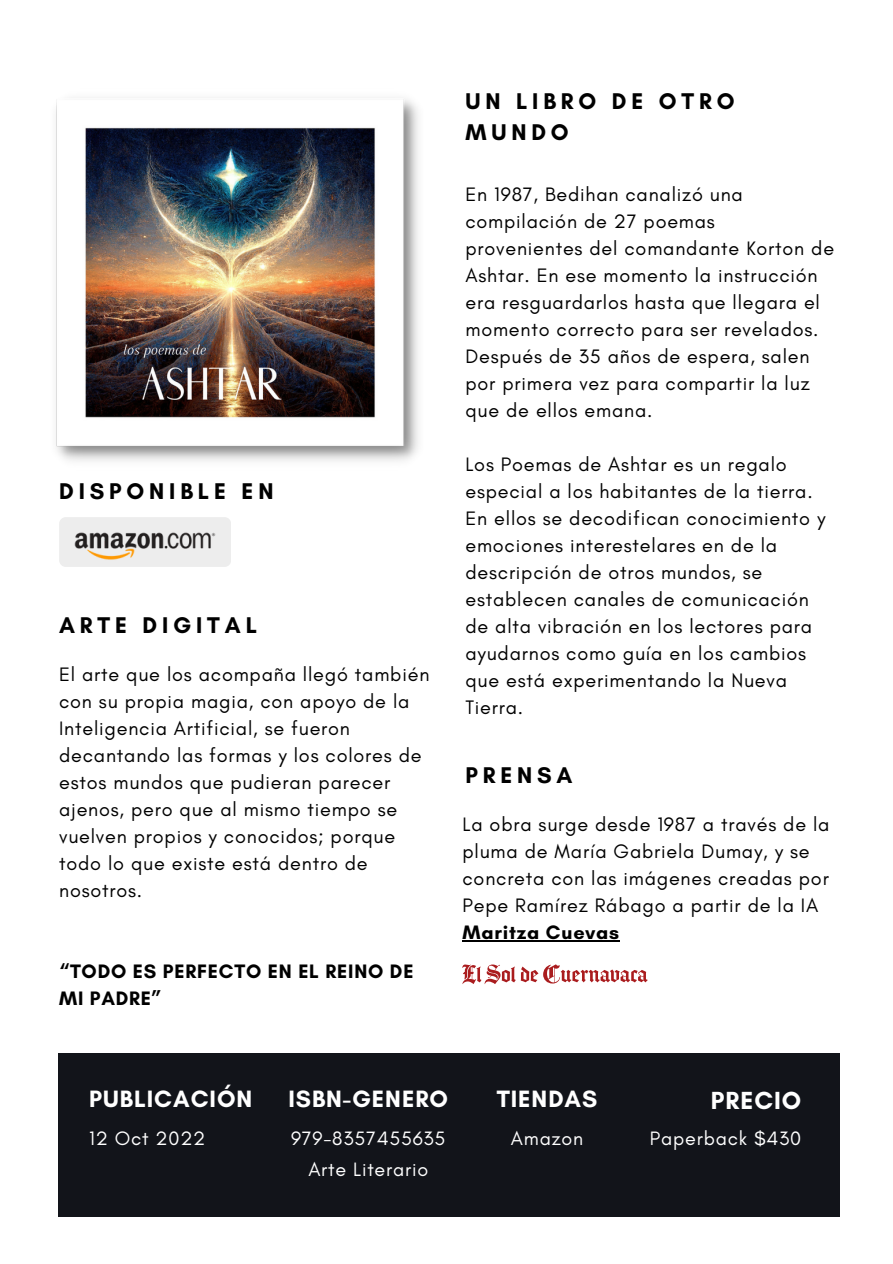
<style>
.page{position:relative;width:893px;height:1264px;background:#fff}
.page>*{position:absolute;margin:0;border:0;box-sizing:border-box;transform-origin:0 0}
.t1{font:700 25.2px "Glacial Indifference";letter-spacing:.04em;color:#fff}
.t2{font:700 24px "Glacial Indifference";letter-spacing:.04em;color:#fff}
.t3{font:700 23.1px/31.5px "Glacial Indifference";letter-spacing:.21em;color:#000}
.t4{font:19.8px/27px "Glacial Indifference";letter-spacing:.04em;color:#000}
.t5{font:19.8px "Glacial Indifference";letter-spacing:.04em;color:#fff}
.t6{font:700 19.8px/27px "Glacial Indifference";letter-spacing:.04em;color:#000}
</style>
<div class="page">
<div style="left:59px;top:1053px;width:781px;height:163px;background:#12141a"></div>
<div style="left:59px;top:517px;width:172px;height:50px;background:#ededed;border-radius:7px"></div>
<img style="left:75px;top:532px;width:140px;height:28px">
<img style="left:56px;top:99px;width:362px;height:362px">
<svg style="left:462px;top:964px;width:185px;height:20px"></svg>
<hr style="left:462px;top:940px;width:157px;height:1px;background:#000">
<p class="t3" style="left:59px;top:475px;width:216px">DISPONIBLE EN</p>
<p class="t3" style="left:59px;top:609px;width:199px">ARTE DIGITAL</p>
<p class="t4" style="left:59px;top:661px;width:372px">El arte que los acompaña llegó también con su propia magia, con apoyo de la<br>Inteligencia Artificial, se fueron decantando las formas y los colores de estos mundos que pudieran parecer ajenos, pero que al mismo tiempo se vuelven propios y conocidos; porque todo lo que existe está dentro de nosotros.</p>
<p class="t6" style="left:59px;top:957px;width:356px">“TODO ES PERFECTO EN EL REINO DE<br>MI PADRE”</p>
<p class="t3" style="left:465px;top:85px;width:270px">UN LIBRO DE OTRO<br>MUNDO</p>
<p class="t4" style="left:465px;top:180px;width:370px">En 1987, Bedihan canalizó una compilación de 27 poemas provenientes del comandante Korton de Ashtar. En ese momento la instrucción era resguardarlos hasta que llegara el momento correcto para ser revelados.<br>Después de 35 años de espera, salen por primera vez para compartir la luz que de ellos emana.</p>
<p class="t4" style="left:465px;top:450px;width:361px">Los Poemas de Ashtar es un regalo especial a los habitantes de la tierra.<br>En ellos se decodifican conocimiento y emociones interestelares en de la descripción de otros mundos, se establecen canales de comunicación de alta vibración en los lectores para ayudarnos como guía en los cambios que está experimentando la Nueva<br>Tierra.</p>
<p class="t3" style="left:465px;top:759px;width:109px">PRENSA</p>
<p class="t4" style="left:462px;top:810px;width:368px">La obra surge desde 1987 a través de la pluma de María Gabriela Dumay, y se concreta con las imágenes creadas por Pepe Ramírez Rábago a partir de la IA</p>
<p class="t6" style="left:462px;top:918px;width:158px">Maritza Cuevas</p>
<p class="t2" style="left:89px;top:1084px;width:164px">PUBLICACIÓN</p>
<p class="t5" style="left:89px;top:1125px;width:118px">12 Oct 2022</p>
<p class="t2" style="left:288px;top:1084px;width:161px">ISBN-GENERO</p>
<p class="t5" style="left:291px;top:1125px;width:156px">979-8357455635</p>
<p class="t5" style="left:308px;top:1157px;width:121px">Arte Literario</p>
<p class="t2" style="left:496px;top:1084px;width:102px">TIENDAS</p>
<p class="t5" style="left:511px;top:1125px;width:74px">Amazon</p>
<p class="t1" style="left:711px;top:1085px;width:92px">PRECIO</p>
<p class="t5" style="left:649px;top:1125px;width:153px">Paperback $430</p>
</div>
